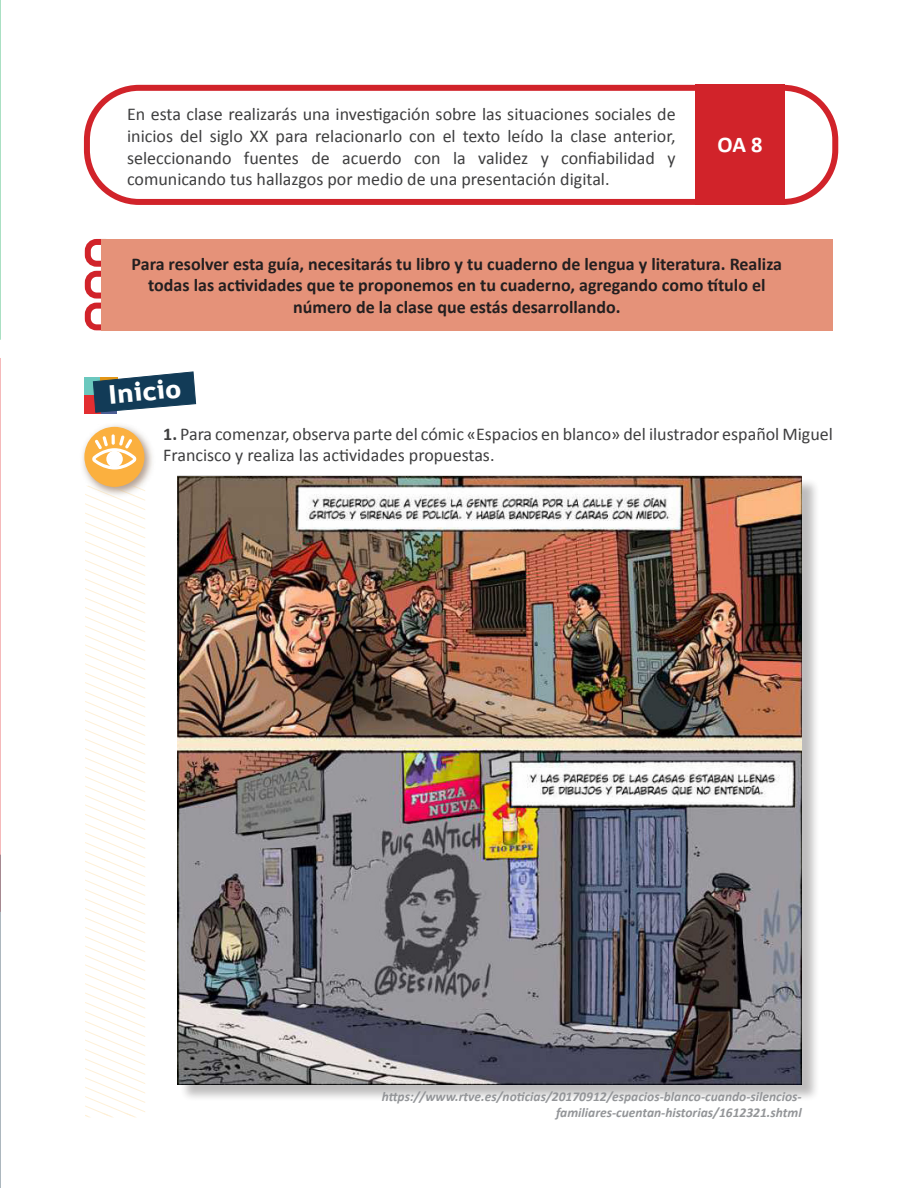
<style>
.page{position:relative;width:918px;height:1188px;background:#fff}
.page>*{position:absolute;margin:0;border:0;box-sizing:border-box;transform-origin:0 0}
.t1{font:27.3px "Dignaheavy";color:#fff}
.t2{font:700 22.5px "Calibri";color:#fff}
.t3{font:18px/21.6px "Calibri";color:#3e3e3f}
.t4{font:700 18px/21.6px "Calibri";color:#231f20;text-align:center}
.t5{font:italic 700 13.5px/16.2px "Calibri";color:#939598;text-align:right}
.s1{font-weight:700}
</style>
<div class="page">
<svg style="left:0;top:0;width:1px;height:855px"></svg>
<hr style="left:0;top:855px;width:1px;height:333px;background:#0b2a40">
<div style="left:84px;top:85px;width:754px;height:120px;border:6px solid #d1232a;border-radius:52px"></div>
<div style="left:85px;top:303px;width:33px;height:27px;border:6px solid #d1232a;border-radius:9px"></div>
<div style="left:85px;top:271px;width:33px;height:28px;border:6px solid #d1232a;border-radius:9px"></div>
<div style="left:85px;top:239px;width:33px;height:28px;border:6px solid #d1232a;border-radius:9px"></div>
<div style="left:101px;top:239px;width:732px;height:91px;background:#e59279"></div>
<div style="left:100px;top:396px;width:17px;height:18px;background:#4c5e94"></div>
<div style="left:84px;top:378px;width:16px;height:18px;background:#6bc8be"></div>
<div style="left:84px;top:396px;width:16px;height:18px;background:#e22e31"></div>
<svg style="left:92px;top:371px;width:105px;height:42px"></svg>
<div style="left:695px;top:85px;width:90px;height:120px;background:#d1232a"></div>
<img style="left:82px;top:425px;width:70px;height:61px">
<div style="left:84px;top:427px;width:60px;height:60px;background:#fbb03f;border-radius:50%"></div>
<svg style="left:92px;top:434px;width:44px;height:36px"></svg>
<svg style="left:85px;top:486px;width:60px;height:631px"></svg>
<div style="left:179px;top:477px;width:641px;height:626px;background:#231f20;opacity:.75"></div>
<img style="left:178px;top:476px;width:624px;height:608px">
<p class="t3" style="left:127px;top:104px;width:550px;text-align:justify">En esta clase realizarás una investigación sobre las situaciones sociales de inicios del siglo XX para relacionarlo con el texto leído la clase anterior, seleccionando fuentes de acuerdo con la validez y confiabilidad y comunicando tus hallazgos por medio de una presentación digital.</p>
<p class="t2" style="left:718px;top:130px;width:47px">OA 8</p>
<p class="t4" style="left:132px;top:253px;width:652px">Para resolver esta guía, necesitarás tu libro y tu cuaderno de lengua y literatura. Realiza todas las actividades que te proponemos en tu cuaderno, agregando como título el número de la clase que estás desarrollando.</p>
<p class="t1" style="left:107px;top:377px;width:75px;rotate:-5deg">Inicio</p>
<p class="t3" style="left:163px;top:423px;width:671px"><span class="s1">1.</span> Para comenzar, observa parte del cómic «Espacios en blanco» del ilustrador español Miguel<br>Francisco y realiza las actividades propuestas.</p>
<p class="t5" style="left:382px;top:1089px;width:421px">https://www.rtve.es/noticias/20170912/espacios-blanco-cuando-silencios&shy;familiares-cuentan-historias/1612321.shtml</p>
</div>
